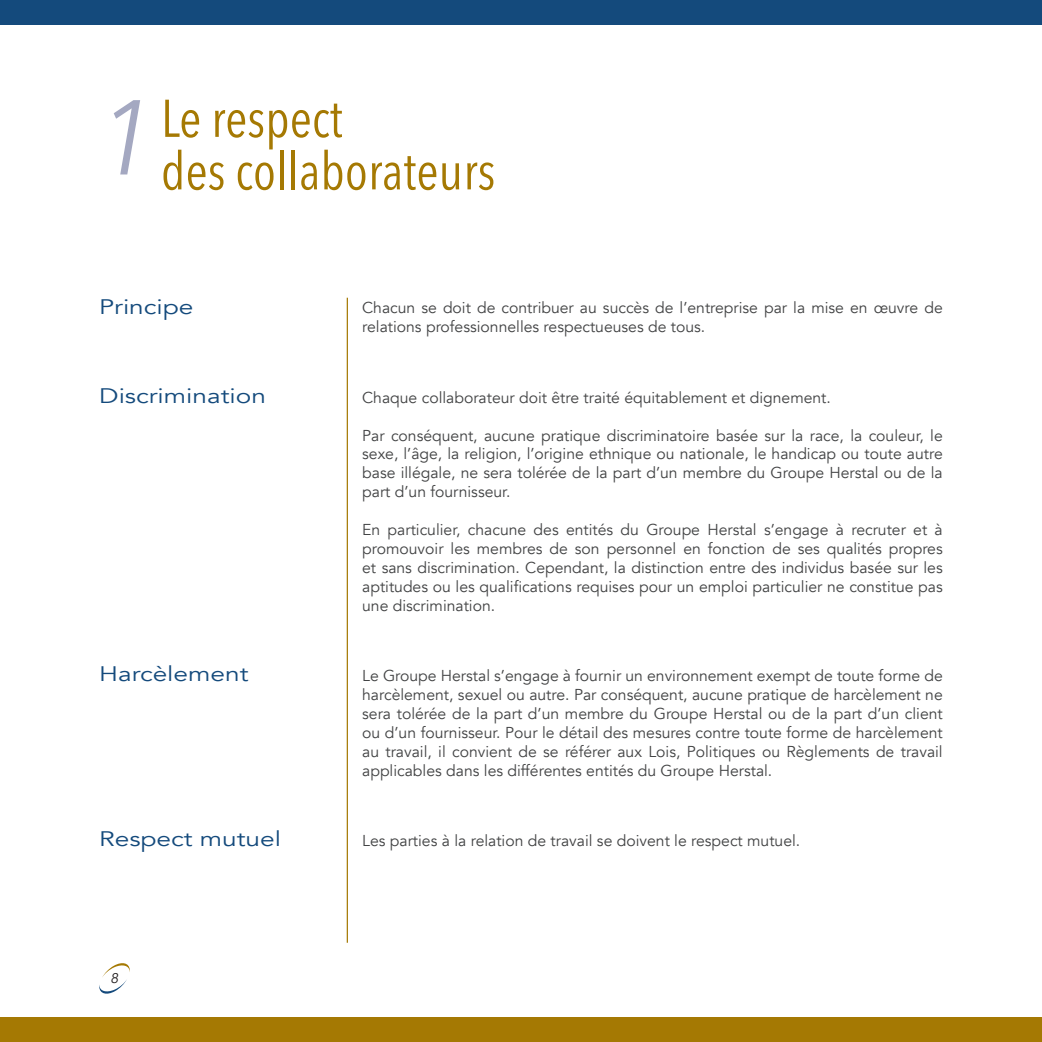
<style>
.page{position:relative;width:1042px;height:1042px;background:#fff}
.page>*{position:absolute;margin:0;border:0;box-sizing:border-box;transform-origin:0 0}
.t1{font:52.5px/52.5px "Avenir Next Condensed";color:#a57903}
.t2{font:21px "Avenir";color:#144a7c;scale:1.25 1}
.t3{font:15.75px/18.9px "Avenir";color:#414243;text-align:justify}
.t4{font:italic 14px "Avenir";color:#231f20}
.s1{font-style:italic;font-size:105px;color:#a4a8c1}
</style>
<div class="page">
<div style="left:0;top:0;width:1042px;height:25px;background:#144a7c"></div>
<div style="left:0;top:1017px;width:1042px;height:25px;background:#a57903"></div>
<hr style="left:347px;top:298px;width:1px;height:645px;background:#a57903">
<svg style="left:99px;top:963px;width:31px;height:31px"></svg>
<h1 class="t1" style="left:161px;top:90px;width:336px;text-indent:-62px"><span class="s1">1</span> Le respect<br>des collaborateurs</h1>
<h2 class="t2" style="left:99px;top:294px;width:77px">Principe</h2>
<p class="t3" style="left:362px;top:299px;width:582px">Chacun se doit de contribuer au succès de l’entreprise par la mise en œuvre de relations professionnelles respectueuses de tous.</p>
<h2 class="t2" style="left:99px;top:383px;width:135px">Discrimination</h2>
<p class="t3" style="left:362px;top:388px;width:470px">Chaque collaborateur doit être traité équitablement et dignement.</p>
<p class="t3" style="left:362px;top:426px;width:582px">Par conséquent, aucune pratique discriminatoire basée sur la race, la couleur, le sexe, l’âge, la religion, l’origine ethnique ou nationale, le handicap ou toute autre base illégale, ne sera tolérée de la part d’un membre du Groupe Herstal ou de la part d’un fournisseur.</p>
<p class="t3" style="left:362px;top:520px;width:582px">En particulier, chacune des entités du Groupe Herstal s’engage à recruter et à promouvoir les membres de son personnel en fonction de ses qualités propres et sans discrimination. Cependant, la distinction entre des individus basée sur les aptitudes ou les qualifications requises pour un emploi particulier ne constitue pas une discrimination.</p>
<h2 class="t2" style="left:99px;top:661px;width:121px">Harcèlement</h2>
<p class="t3" style="left:362px;top:666px;width:582px">Le Groupe Herstal s’engage à fournir un environnement exempt de toute forme de harcèlement, sexuel ou autre. Par conséquent, aucune pratique de harcèlement ne sera tolérée de la part d’un membre du Groupe Herstal ou de la part d’un client ou d’un fournisseur. Pour le détail des mesures contre toute forme de harcèlement au travail, il convient de se référer aux Lois, Politiques ou Règlements de travail applicables dans les différentes entités du Groupe Herstal.</p>
<h2 class="t2" style="left:99px;top:826px;width:147px">Respect mutuel</h2>
<p class="t3" style="left:362px;top:831px;width:440px">Les parties à la relation de travail se doivent le respect mutuel.</p>
<p class="t4" style="left:111px;top:970px;width:9px">8</p>
</div>
